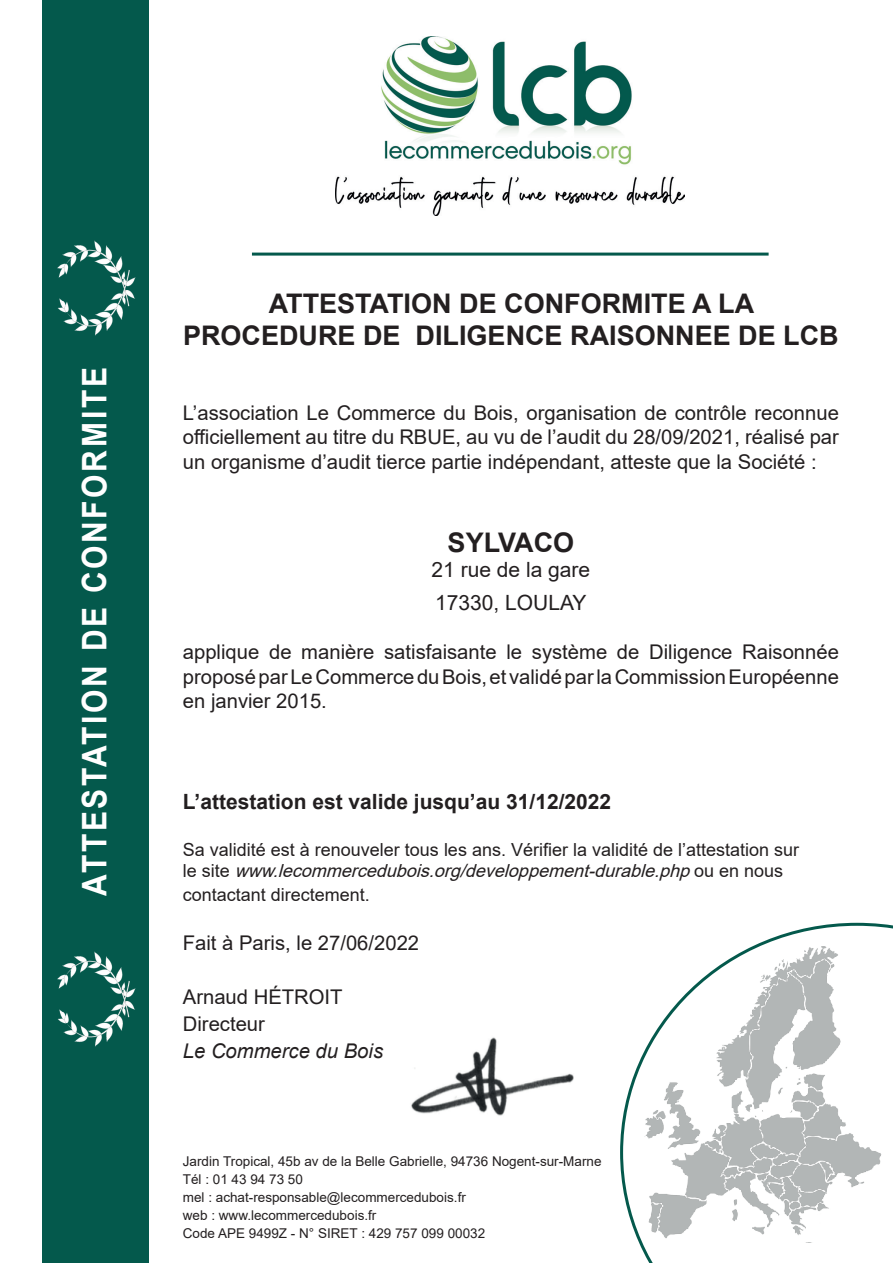
<style>
.page{position:relative;width:893px;height:1263px;background:#fff}
.page>*{position:absolute;margin:0;border:0;box-sizing:border-box;transform-origin:0 0}
.t1{font:700 33.9px "Arial";letter-spacing:.09em;color:#fff;scale:.88 1}
.t2{font:700 27px/32.4px "Arial";color:#231f20;text-align:center}
.t3{font:700 21px "Arial";color:#231f20}
.t4{font:21px/32.4px "Arial";color:#231f20}
.t5{font:20.25px/24.8px "Arial";color:#231f20;text-align:justify}
.t6{font:italic 20.25px "Arial";color:#231f20}
.t7{font:18px/21.6px "Arial";color:#231f20}
.t8{font:13.5px/18px "Arial";color:#231f20}
.s1{font-style:italic}
</style>
<div class="page">
<div style="left:43px;top:0;width:106px;height:1263px;background:#04594c"></div>
<svg style="left:620px;top:923px;width:273px;height:340px"></svg>
<img style="left:57px;top:240px;width:79px;height:96px">
<img style="left:57px;top:951px;width:79px;height:96px">
<img style="left:411px;top:1037px;width:163px;height:79px">
<hr style="left:252px;top:253px;width:517px;height:3px;background:#04594c">
<img style="left:336px;top:37px;width:349px;height:178px">
<h1 class="t1" style="left:71px;top:895px;width:602px;rotate:-90deg">ATTESTATION DE CONFORMITE</h1>
<h2 class="t2" style="left:183px;top:287px;width:657px">ATTESTATION DE CONFORMITE A LA<br>PROCEDURE DE DILIGENCE RAISONNEE DE LCB</h2>
<p class="t5" style="left:183px;top:400px;width:658px">L’association Le Commerce du Bois, organisation de contrôle reconnue officiellement au titre du RBUE, au vu de l’audit du 28/09/2021, réalisé par un organisme d’audit tierce partie indépendant, atteste que la Société :</p>
<h2 class="t2" style="left:448px;top:527px;width:128px">SYLVACO</h2>
<p class="t4" style="left:431px;top:554px;width:160px">21 rue de la gare<br>17330, LOULAY</p>
<p class="t5" style="left:183px;top:640px;width:658px;line-height:24.3px">applique de manière satisfaisante le système de Diligence Raisonnée proposé par Le Commerce du Bois, et validé par la Commission Européenne en janvier 2015.</p>
<p class="t3" style="left:183px;top:786px;width:430px">L’attestation est valide jusqu’au 31/12/2022</p>
<p class="t7" style="left:183px;top:838px;width:618px">Sa validité est à renouveler tous les ans. Vérifier la validité de l’attestation sur l e s i t e <span class="s1">www.lecommercedubois.org/developpement-durable.php</span>o u e n n o u s</p>
<p class="t7" style="left:183px;top:884px;width:189px">contactant directement.</p>
<p class="t5" style="left:183px;top:930px;width:238px">Fait à Paris, le 27/06/2022</p>
<p class="t5" style="left:183px;top:983px;width:161px;line-height:27px">Arnaud HÉTROIT<br>Directeur</p>
<p class="t6" style="left:183px;top:1038px;width:202px">Le Commerce du Bois</p>
<p class="t8" style="left:183px;top:1152px;width:420px">Jardin Tropical, 45b av de la Belle Gabrielle, 94736 Nogent-sur-Marne Tél : 01 43 94 73 50<br>mel : achat-responsable@lecommercedubois.fr<br>web : www.lecommercedubois.fr<br>Code APE 9499Z - N° SIRET : 429 757 099 00032</p>
</div>
